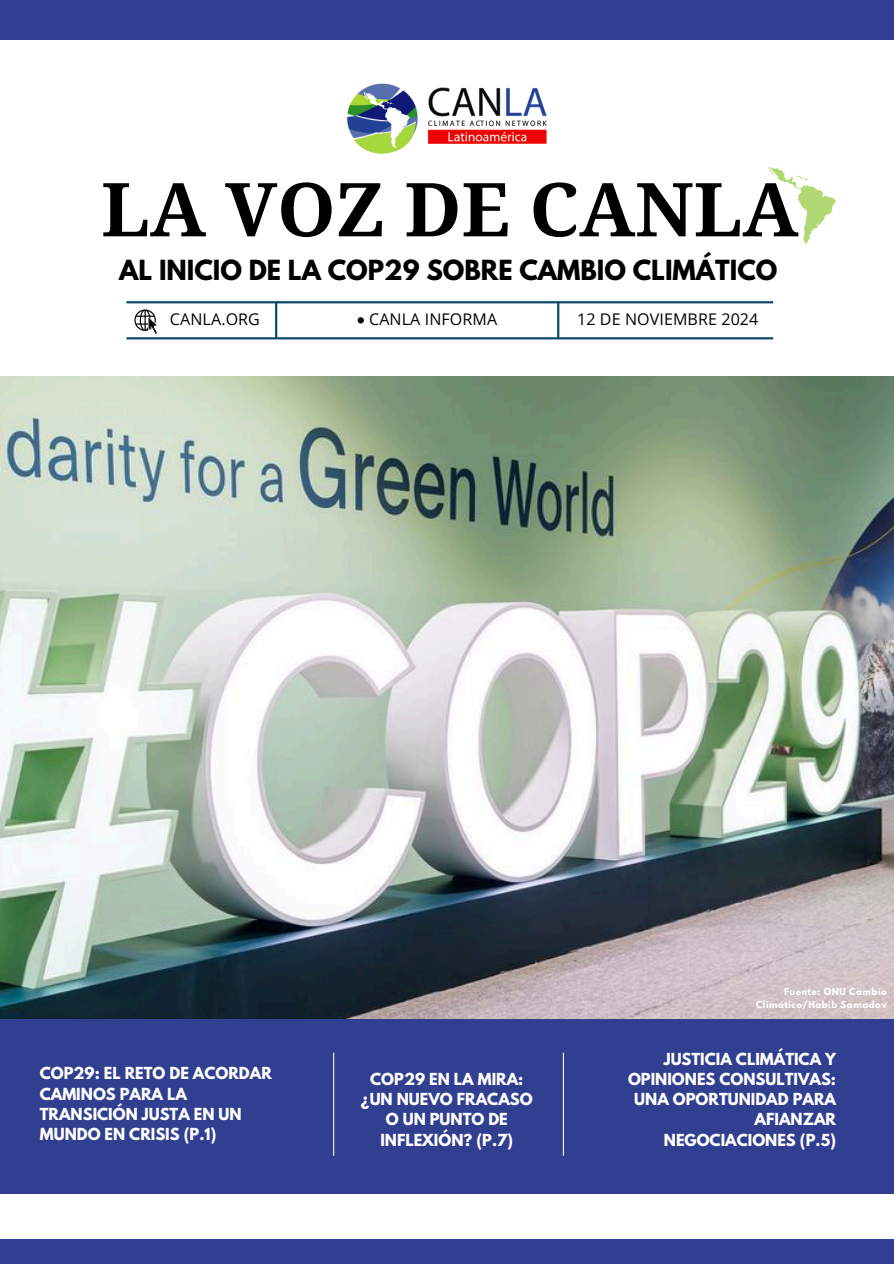
<style>
.page{position:relative;width:894px;height:1264px;background:#fff}
.page>*{position:absolute;margin:0;border:0;box-sizing:border-box;transform-origin:0 0}
.t1{font:700 74.4px "Droid Serif";color:#000}
.t2{font:700 24.6px "League Spartan";color:#000}
.t3{font:16.05px "Open Sans";letter-spacing:.005em;color:#000}
.t4{font:700 14.7px/20.2px "League Spartan";color:#fff}
.t5{font:700 8.55px/13.6px "League Spartan";letter-spacing:.06em;color:#fff;text-align:right}
</style>
<div class="page">
<div style="left:0;top:0;width:893px;height:39px;background:#313f91"></div>
<div style="left:0;top:1239px;width:893px;height:24px;background:#313f91"></div>
<img style="left:346px;top:83px;width:201px;height:72px">
<hr style="left:126px;top:301px;width:647px;height:2px;background:#0f4a66">
<hr style="left:126px;top:337px;width:647px;height:2px;background:#0f4a66">
<hr style="left:275px;top:302px;width:2px;height:36px;background:#0f4a66">
<hr style="left:557px;top:302px;width:2px;height:36px;background:#0f4a66">
<svg style="left:768px;top:167px;width:67px;height:77px"></svg>
<svg style="left:134px;top:309px;width:23px;height:25px"></svg>
<div style="left:357px;top:317px;width:7px;height:6px;background:#000;border-radius:50%"></div>
<img style="left:0;top:376px;width:893px;height:643px">
<div style="left:0;top:1019px;width:893px;height:174px;background:#313f91"></div>
<hr style="left:333px;top:1052px;width:1px;height:103px;background:#f6f4ed">
<hr style="left:562px;top:1052px;width:1px;height:103px;background:#f6f4ed">
<h2 class="t1" style="left:101px;top:167px;width:698px">LA VOZ DE CANLA</h2>
<p class="t2" style="left:119px;top:258px;width:659px">AL INICIO DE LA COP29 SOBRE CAMBIO CLIMÁTICO</p>
<p class="t3" style="left:577px;top:308px;width:183px">12 DE NOVIEMBRE 2024</p>
<h1 class="t3" style="left:369px;top:308px;width:130px">CANLA INFORMA</h1>
<p class="t3" style="left:170px;top:308px;width:91px">CANLA.ORG</p>
<p class="t4" style="left:40px;top:1065px;width:233px">COP29: EL RETO DE ACORDAR<br>CAMINOS PARA LA<br>TRANSICIÓN JUSTA EN UN<br>MUNDO EN CRISIS (P.1)</p>
<h4 class="t4" style="left:361px;top:1070px;width:173px;text-align:center">COP29 EN LA MIRA: ¿UN NUEVO FRACASO<br>O UN PUNTO DE<br>INFLEXIÓN? (P.7)</h4>
<h4 class="t5" style="left:755px;top:985px;width:132px">Fuente: ONU Cambio<br>Climático/Habib Samadov</h4>
<h4 class="t4" style="left:628px;top:1050px;width:209px;text-align:right">JUSTICIA CLIMÁTICA Y<br>OPINIONES CONSULTIVAS:<br>UNA OPORTUNIDAD PARA<br>AFIANZAR<br>NEGOCIACIONES (P.5)</h4>
</div>
